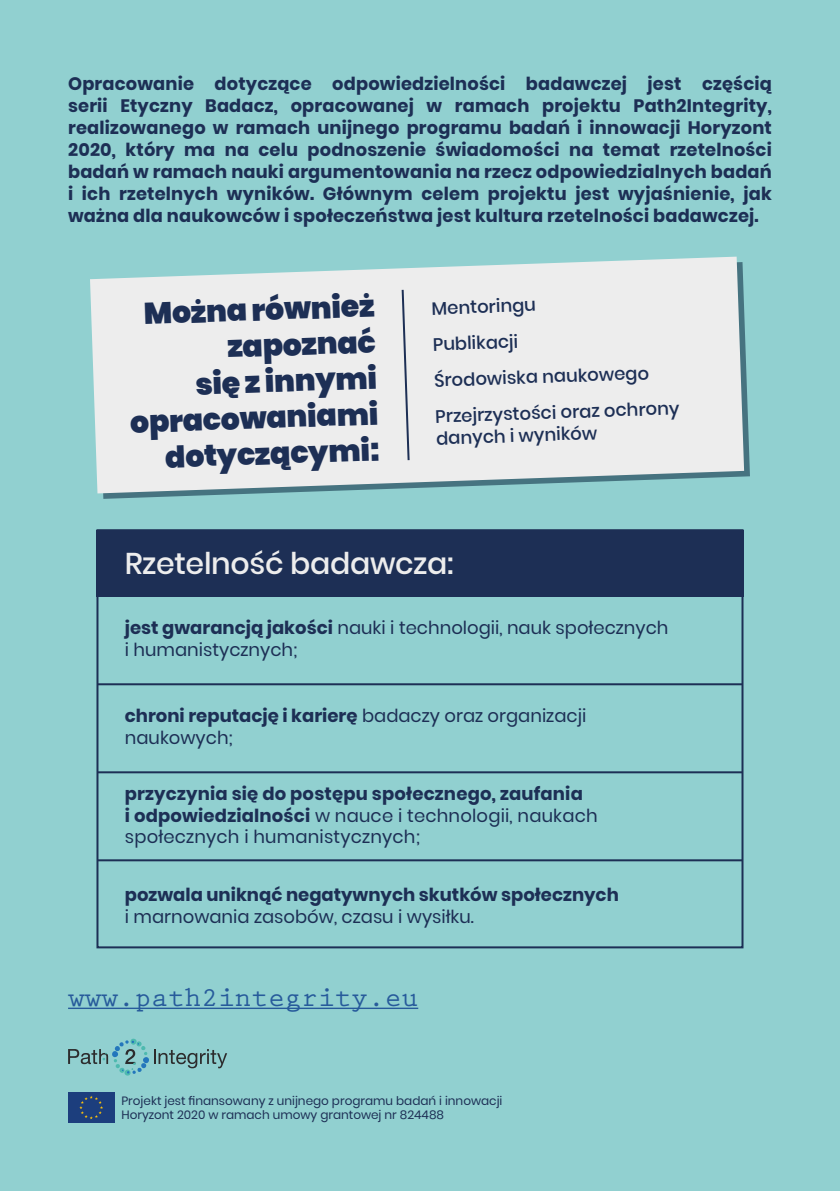
<style>
.page{position:relative;width:840px;height:1191px;background:#fff}
.page>*{position:absolute;margin:0;border:0;box-sizing:border-box;transform-origin:0 0}
.t1{font:900 30px/36px "Poppins";color:#1d2f55;text-align:right}
.t2{font:500 30px "Poppins";letter-spacing:-.01em;color:#ededed}
.t3{font:700 27.8px "Prestige Elite Std";color:#275b9b}
.t4{font:700 18px/22px "Poppins";letter-spacing:.01em;color:#1d2f55;text-align:justify}
.t5{font:18px/21.6px "Poppins";color:#1d2f55}
.t6{font:500 18px/36px "Poppins";color:#1d2f55}
.t7{font:12px/14.4px "Poppins";color:#1d2f55}
.s1{font-weight:700}
.s2{font-weight:400}
</style>
<div class="page">
<div style="left:0;top:0;width:839px;height:1191px;background:#91d0d0"></div>
<hr style="left:68px;top:1007px;width:350px;height:2px;background:#275b9b">
<div style="left:68px;top:1092px;width:46px;height:31px;background:#1c3e7d"></div>
<svg style="left:79px;top:1096px;width:24px;height:23px"></svg>
<svg style="left:97px;top:280px;width:652px;height:219px"></svg>
<svg style="left:90px;top:257px;width:653px;height:236px;background:#e1e7e8"></svg>
<svg style="left:400px;top:288px;width:10px;height:174px;background:#c4c7cf"></svg>
<svg style="left:68px;top:1038px;width:159px;height:37px"></svg>
<hr style="left:97px;top:683px;width:645px;height:2px;background:#1d2f55">
<hr style="left:97px;top:771px;width:645px;height:2px;background:#1d2f55">
<hr style="left:97px;top:859px;width:645px;height:2px;background:#1d2f55">
<div style="left:96px;top:530px;width:647px;height:66px;background:#1d2f55"></div>
<p class="t4" style="left:68px;top:73px;width:705px">Opracowanie dotyczące odpowiedzielności badawczej jest częścią serii Etyczny Badacz, opracowanej w ramach projektu Path2Integrity, realizowanego w ramach unijnego programu badań i innowacji Horyzont 2020, który ma na celu podnoszenie świadomości na temat rzetelności badań w ramach nauki argumentowania na rzecz odpowiedzialnych badań i ich rzetelnych wyników. Głównym celem projektu jest wyjaśnienie, jak ważna dla naukowców i społeczeństwa jest kultura rzetelności badawczej.</p>
<h1 class="t1" style="left:126px;top:297px;width:250px;rotate:-2deg">Można również zapoznać<br>się z innymi opracowaniami dotyczącymi:</h1>
<p class="t6" style="left:431px;top:290px;width:245px;rotate:-2deg">Mentoringu<br>Publikacji<br>Środowiska naukowego<br>Przejrzystości oraz ochrony</p>
<p class="t6" style="left:435px;top:420px;width:162px;rotate:-2deg">danych i wyników</p>
<h1 class="t2" style="left:125px;top:545px;width:330px">Rzetelność badawcza:</h1>
<p class="t5" style="left:125px;top:617px;width:545px"><span class="s1">jest gwarancją jakości</span> nauki i technologii, nauk społecznych i humanistycznych;</p>
<p class="t5" style="left:125px;top:705px;width:462px"><span class="s1">chroni reputację i karierę</span> badaczy oraz organizacji naukowych;</p>
<p class="t4" style="left:125px;top:783px;width:474px;text-align:left">przyczynia się do postępu społecznego, zaufania<br>i odpowiedzialności <span class="s2">w nauce i technologii, naukach społecznych i humanistycznych;</span></p>
<p class="t4" style="left:125px;top:884px;width:495px">pozwala uniknąć negatywnych skutków społecznych</p>
<p class="t5" style="left:125px;top:906px;width:350px">i marnowania zasobów, czasu i wysiłku.</p>
<h2 class="t3" style="left:68px;top:982px;width:351px">www.path2integrity.eu</h2>
<p class="t7" style="left:121px;top:1093px;width:382px">Projekt jest finansowany z unijnego programu badań i innowacji<br>Horyzont 2020 w ramach umowy grantowej nr 824488</p>
</div>
